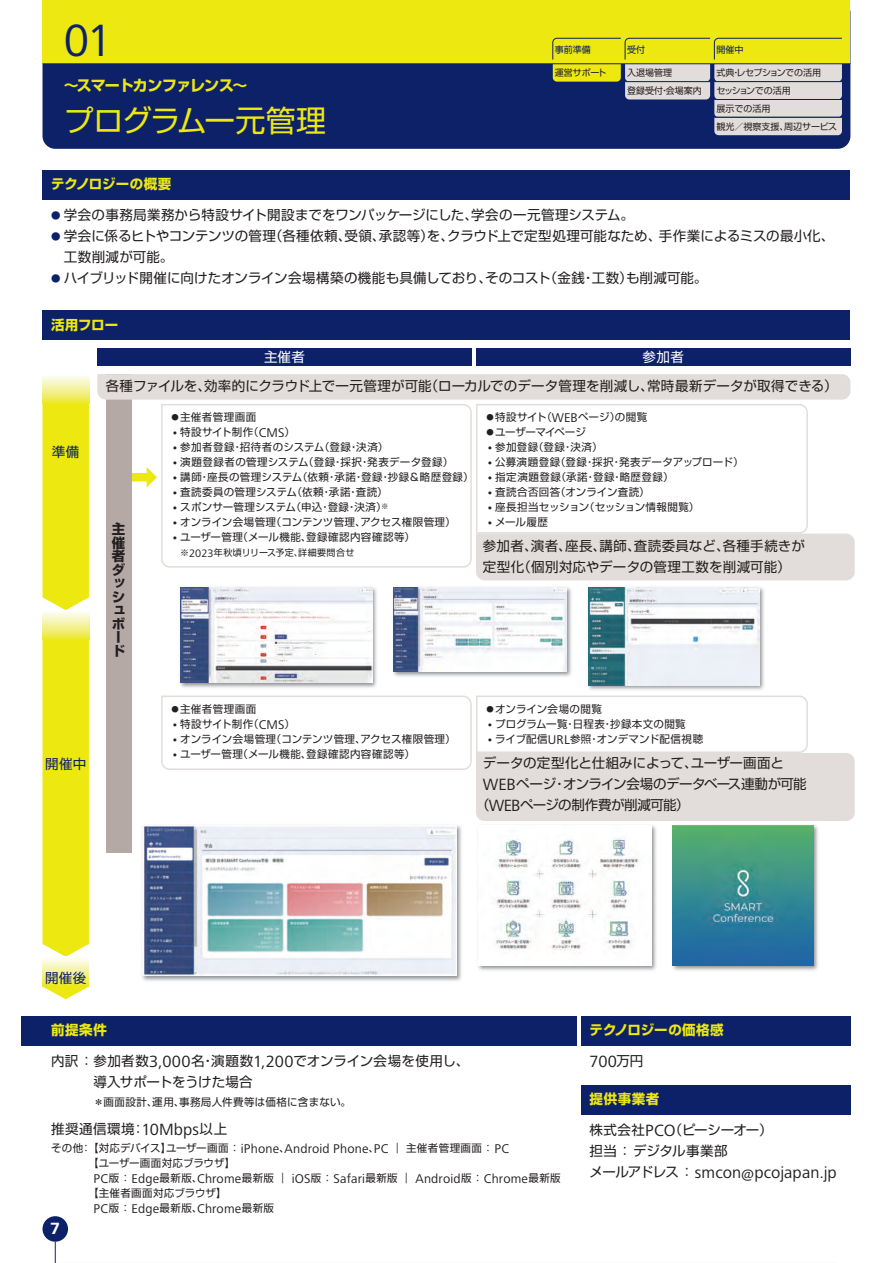
<style>
.page{position:relative;width:893px;height:1263px;background:#fff}
.page>*{position:absolute;margin:0;border:0;box-sizing:border-box;transform-origin:0 0}
.t1{font:46.8px "Frutiger Next LT";color:#0d2169}
.t2{font:30px "Shin Go Pro";letter-spacing:-.025em;color:#ece810}
.t3{font:16.8px "Frutiger Next LT";letter-spacing:.005em;color:#231f20}
.t4{font:700 16.8px "Frutiger Next LT";color:#fff}
.t5{font:700 15px "Shin Go Pr 6 N";letter-spacing:-.06em;color:#ece810}
.t6{font:13.5px/21px "Shin Go Pro";letter-spacing:.005em;color:#231f20}
.t7{font:13.5px/21px "Shin Go Pro";letter-spacing:.025em;color:#231f20}
.t8{font:13.5px "Shin Go Pro";letter-spacing:-.04em;color:#231f20}
.t9{font:700 13.5px "Shin Go Pr 6 N";color:#ece810}
.t10{font:13.5px "Shin Go Pro";letter-spacing:-.03em;color:#231f20}
.t11{font:13.5px "Shin Go Pro";letter-spacing:.04em;color:#231f20}
.t12{font:700 13.5px "Shin Go Pr 6 N";letter-spacing:.025em;color:#ece810}
.t13{font:700 13.5px/13.5px "Shin Go Pr 6 N";color:#231f20}
.t14{font:13.5px "Shin Go Pro";letter-spacing:.035em;color:#0d2169}
.t15{font:13.5px "Shin Go Pro";letter-spacing:.03em;color:#fff}
.t16{font:13.2px "Frutiger Next LT";letter-spacing:.015em;color:#231f20}
.t17{font:10.5px/15px "Shin Go Pro";letter-spacing:.035em;color:#231f20}
.t18{font:10.5px "Shin Go Pro";letter-spacing:.015em;color:#231f20}
.t19{font:10.5px "Shin Go Pro";letter-spacing:-.01em;color:#231f20}
.t20{font:10.5px "Shin Go Pro";letter-spacing:-.035em;color:#231f20}
.t21{font:9px/17.9px "Shin Go Pro";color:#231f20}
.t22{font:9px "Shin Go Pro";letter-spacing:.04em;color:#231f20}
.t23{font:9px "Shin Go Pro";color:#0d2169}
.s1{font-size:9.45px;color:#0d2169}
.s2{font-size:7.35px}
.s3{font-family:"Frutiger Next LT";font-size:13.2px}
.s4{font-family:"Frutiger Next LT";font-size:11.25px}
.s5{font-family:"Frutiger Next LT";font-size:16.8px}
.s6{font-family:"Shin Go Pro";font-size:10.5px}
.s7{font-family:"Shin Go Pro";font-size:13.5px}
</style>
<div class="page">
<img style="left:106px;top:773px;width:745px;height:259px">
<img style="left:131px;top:580px;width:684px;height:161px">
<div style="left:106px;top:374px;width:25px;height:478px;background:#b5a9a5"></div>
<svg style="left:97px;top:374px;width:758px;height:206px"></svg>
<div style="left:43px;top:310px;width:807px;height:30px;background:#0d2169"></div>
<div style="left:43px;top:170px;width:807px;height:30px;background:#0d2169"></div>
<div style="left:21px;top:1016px;width:556px;height:30px;background:#0d2169"></div>
<div style="left:581px;top:1016px;width:269px;height:30px;background:#0d2169"></div>
<div style="left:581px;top:1085px;width:269px;height:29px;background:#0d2169"></div>
<svg style="left:43px;top:404px;width:46px;height:595px;background:#ede91f"></svg>
<div style="left:43px;top:374px;width:46px;height:30px;background:linear-gradient(to bottom,#fdfeff,#ece837)"></div>
<div style="left:43px;top:610px;width:46px;height:30px;background:linear-gradient(to bottom,#fdfeff,#ece837)"></div>
<div style="left:97px;top:349px;width:375px;height:17px;background:#0d2169"></div>
<div style="left:476px;top:349px;width:374px;height:17px;background:#0d2169"></div>
<svg style="left:161px;top:695px;width:694px;height:126px"></svg>
<img style="left:181px;top:587px;width:191px;height:96px">
<img style="left:393px;top:587px;width:174px;height:84px">
<img style="left:588px;top:587px;width:171px;height:98px">
<img style="left:143px;top:825px;width:314px;height:151px">
<img style="left:673px;top:825px;width:140px;height:140px">
<img style="left:478px;top:825px;width:173px;height:140px">
<div style="left:43px;top:0;width:807px;height:149px;background:#0d2169;border-radius:13px"></div>
<div style="left:43px;top:0;width:807px;height:64px;background:#ece810"></div>
<svg style="left:552px;top:38px;width:290px;height:97px"></svg>
<hr style="left:714px;top:81px;width:128px;height:1px;background:#0d2169">
<hr style="left:625px;top:81px;width:85px;height:1px;background:#0d2169">
<hr style="left:714px;top:99px;width:128px;height:1px;background:#0d2169">
<hr style="left:714px;top:117px;width:128px;height:1px;background:#0d2169">
<hr style="left:43px;top:63px;width:807px;height:1px;background:#0d2169">
<div style="left:43px;top:1216px;width:25px;height:26px;background:#0d2169;border-radius:50%"></div>
<h1 class="t1" style="left:64px;top:14px;width:50px">01</h1>
<h3 class="t5" style="left:64px;top:74px;width:185px">～スマートカンファレンス～</h3>
<h2 class="t2" style="left:64px;top:96px;width:264px">プログラム一元管理</h2>
<p class="t23" style="left:627px;top:42px;width:19px">受付</p>
<p class="t23" style="left:555px;top:42px;width:37px">事前準備</p>
<p class="t23" style="left:716px;top:42px;width:28px">開催中</p>
<p class="t21" style="left:627px;top:63px;width:76px">入退場管理<br>登録受付・会場案内</p>
<p class="t21" style="left:555px;top:63px;width:53px">運営サポート</p>
<p class="t21" style="left:716px;top:63px;width:122px">式典・レセプションでの活用<br>セッションでの活用<br>展示での活用<br>観光／視察支援、周辺サービス</p>
<p class="t9" style="left:51px;top:173px;width:122px">テクノロジーの概要</p>
<p class="t6" style="left:51px;top:203px;width:585px"><span class="s1">●</span> 学会の事務局業務から特設サイト開設までをワンパッケージにした、学会の一元管理システム。</p>
<p class="t6" style="left:64px;top:224px;width:772px;text-indent:-13px"><span class="s1">●</span> 学会に係るヒトやコンテンツの管理（各種依頼、受領、承認等）を、クラウド上で定型処理可能なため、手作業によるミスの最小化、工数削減が可能。</p>
<p class="t6" style="left:51px;top:266px;width:658px"><span class="s1">●</span> ハイブリッド開催に向けたオンライン会場構築の機能も具備しており、そのコスト（金銭・工数）も削減可能。</p>
<p class="t12" style="left:51px;top:314px;width:69px">活用フロー</p>
<p class="t14" style="left:52px;top:440px;width:29px">準備</p>
<p class="t14" style="left:45px;top:752px;width:43px">開催中</p>
<p class="t15" style="left:264px;top:346px;width:43px">主催者</p>
<p class="t15" style="left:643px;top:346px;width:43px">参加者</p>
<p class="t6" style="left:106px;top:374px;width:733px">各種ファイルを、効率的にクラウド上で一元管理が可能（ローカルでのデータ管理を削減し、常時最新データが取得できる）</p>
<p class="t17" style="left:486px;top:408px;width:162px"><span class="s2">●</span> 特設サイト（<span class="s3">WEB</span>ページ）の閲覧</p>
<p class="t20" style="left:486px;top:423px;width:101px"><span class="s2">●</span> ユーザーマイページ</p>
<p class="t17" style="left:486px;top:438px;width:118px"><span class="s3">•</span> 参加登録（登録・決済）</p>
<p class="t17" style="left:486px;top:453px;width:259px"><span class="s3">•</span> 公募演題登録（登録・採択・発表データアップロード）</p>
<p class="t17" style="left:486px;top:468px;width:188px"><span class="s3">•</span> 指定演題登録（承諾・登録・略歴登録）</p>
<p class="t17" style="left:486px;top:483px;width:165px"><span class="s3">•</span> 査読合否回答（オンライン査読）</p>
<p class="t19" style="left:486px;top:498px;width:214px"><span class="s3">•</span> 座長担当セッション（セッション情報閲覧）</p>
<p class="t17" style="left:486px;top:513px;width:63px"><span class="s3">•</span> メール履歴</p>
<p class="t17" style="left:171px;top:408px;width:86px"><span class="s2">●</span> 主催者管理画面</p>
<p class="t17" style="left:172px;top:423px;width:125px"><span class="s3">•</span> 特設サイト制作（<span class="s3">CMS</span>）</p>
<p class="t17" style="left:172px;top:438px;width:218px"><span class="s3">•</span> 参加者登録・招待者のシステム（登録・決済）</p>
<p class="t17" style="left:172px;top:453px;width:283px"><span class="s3">•</span> 演題登録者の管理システム（登録・採択・発表データ登録）</p>
<p class="t17" style="left:172px;top:468px;width:303px"><span class="s3">•</span> 講師・座長の管理システム（依頼・承諾・登録・抄録＆略歴登録）</p>
<p class="t17" style="left:172px;top:483px;width:218px"><span class="s3">•</span> 査読委員の管理システム（依頼・承諾・査読）</p>
<p class="t17" style="left:172px;top:498px;width:219px"><span class="s3">•</span> スポンサー管理システム（申込・登録・決済）<sup>※</sup></p>
<p class="t18" style="left:172px;top:513px;width:285px"><span class="s3">•</span> オンライン会場管理（コンテンツ管理、アクセス権限管理）</p>
<p class="t17" style="left:172px;top:528px;width:245px"><span class="s3">•</span> ユーザー管理（メール機能、登録確認内容確認等）</p>
<p class="t22" style="left:180px;top:545px;width:176px">※<span class="s4">2023</span>年秋頃リリース予定、詳細要問合せ</p>
<p class="t13" style="left:112px;top:522px;width:15px">主催者ダッシュボード</p>
<p class="t7" style="left:483px;top:533px;width:324px">参加者、演者、座長、講師、査読委員など、各種手続きが定型化（個別対応やデータの管理工数を削減可能）</p>
<p class="t17" style="left:171px;top:700px;width:86px"><span class="s2">●</span> 主催者管理画面</p>
<p class="t17" style="left:172px;top:715px;width:125px"><span class="s3">•</span> 特設サイト制作（<span class="s3">CMS</span>）</p>
<p class="t18" style="left:172px;top:730px;width:285px"><span class="s3">•</span> オンライン会場管理（コンテンツ管理、アクセス権限管理）</p>
<p class="t17" style="left:172px;top:745px;width:245px"><span class="s3">•</span> ユーザー管理（メール機能、登録確認内容確認等）</p>
<p class="t17" style="left:486px;top:700px;width:117px"><span class="s2">●</span> オンライン会場の閲覧</p>
<p class="t17" style="left:486px;top:715px;width:201px"><span class="s3">•</span> プログラム一覧・日程表・抄録本文の閲覧</p>
<p class="t18" style="left:486px;top:730px;width:218px"><span class="s3">•</span> ライブ配信<span class="s3">URL</span>参照・オンデマンド配信視聴</p>
<p class="t6" style="left:483px;top:751px;width:303px">データの定型化と仕組みによって、ユーザー画面と</p>
<p class="t8" style="left:483px;top:773px;width:325px"><span class="s5">WEB</span>ページ・オンライン会場のデータベース連動が可能</p>
<p class="t10" style="left:476px;top:794px;width:215px">（<span class="s5">WEB</span>ページの制作費が削減可能）</p>
<p class="t14" style="left:45px;top:966px;width:43px">開催後</p>
<p class="t12" style="left:51px;top:1019px;width:58px">前提条件</p>
<p class="t9" style="left:590px;top:1019px;width:136px">テクノロジーの価格感</p>
<p class="t6" style="left:94px;top:1049px;width:377px;text-indent:-43px">内訳：参加者数<span class="s5">3,000</span>名・演題数<span class="s5">1,200</span>でオンライン会場を使用し、導入サポートをうけた場合</p>
<p class="t17" style="left:94px;top:1093px;width:259px">＊画面設計、運用、事務局人件費等は価格に含まない。</p>
<p class="t11" style="left:51px;top:1117px;width:178px">推奨通信環境：<span class="s5">10Mbps</span>以上</p>
<p class="t17" style="left:88px;top:1139px;width:422px;text-indent:-37px">その他：【対応デバイス】ユーザー画面： <span class="s3">iPhone</span>、<span class="s3">Android Phone</span>、<span class="s3">PC</span> ｜主催者管理画面： <span class="s3">PC</span>【ユーザー画面対応ブラウザ】</p>
<p class="t16" style="left:94px;top:1171px;width:469px">PC<span class="s6">版：</span> Edge<span class="s6">最新版、</span>Chrome<span class="s6">最新版｜</span> iOS<span class="s6">版：</span> Safari<span class="s6">最新版｜</span> Android<span class="s6">版：</span> Chrome<span class="s6">最新版</span></p>
<p class="t17" style="left:88px;top:1184px;width:140px">【主催者画面対応ブラウザ】</p>
<p class="t16" style="left:94px;top:1201px;width:182px">PC<span class="s6">版：</span> Edge<span class="s6">最新版、</span>Chrome<span class="s6">最新版</span></p>
<h3 class="t4" style="left:50px;top:1219px;width:11px">7</h3>
<h3 class="t3" style="left:590px;top:1052px;width:55px">700<span class="s7">万円</span></h3>
<p class="t12" style="left:590px;top:1088px;width:71px">提供事業者</p>
<p class="t6" style="left:590px;top:1117px;width:185px">株式会社<span class="s5">PCO</span>（ピーシーオー）担当：デジタル事業部</p>
<h3 class="t3" style="left:590px;top:1163px;width:249px"><span class="s7">メールアドレス：</span> smcon@pcojapan.jp</h3>
</div>
